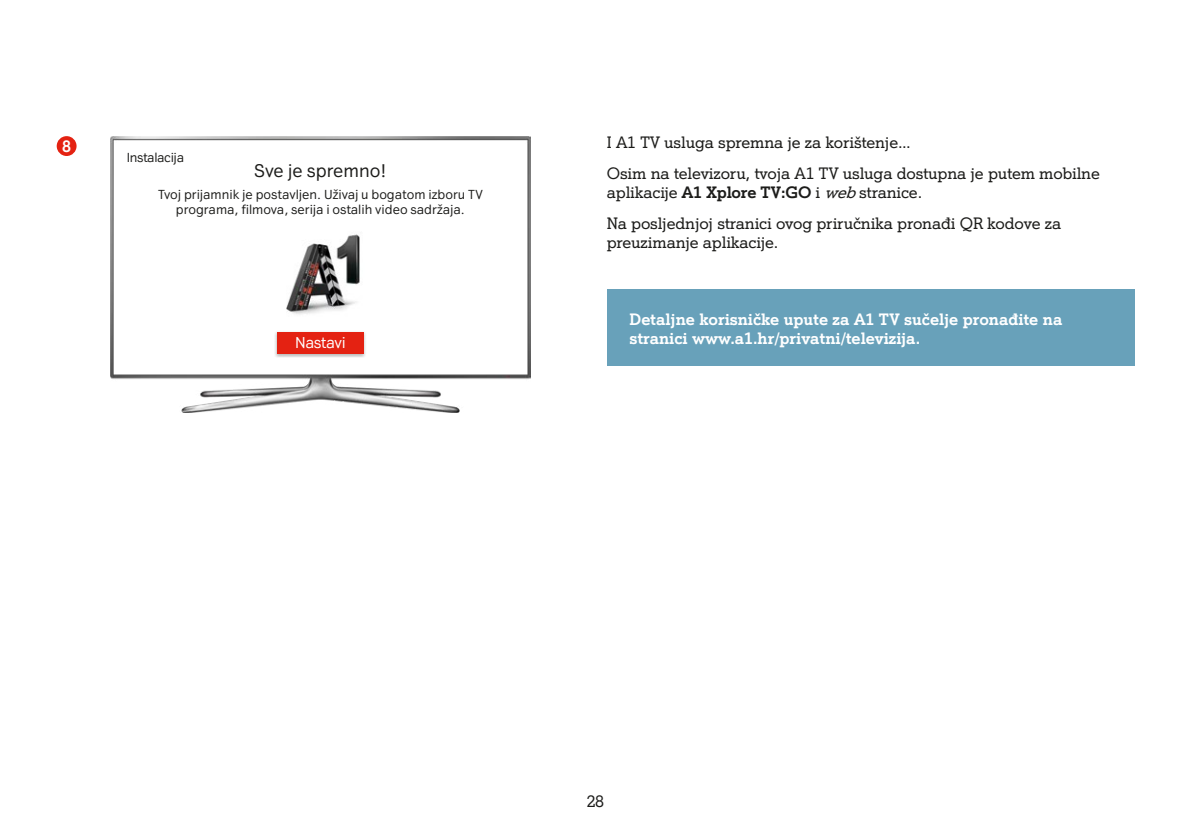
<style>
.page{position:relative;width:1191px;height:840px;background:#fff}
.page>*{position:absolute;margin:0;border:0;box-sizing:border-box;transform-origin:0 0}
.t1{font:17.8px "A1 Sans";color:#1c1c1a}
.t2{font:16px/30.6px "A1 Serif";letter-spacing:-.01em;color:#1c1c1a}
.t3{font:700 16px/19.2px "A1 Serif";color:#fff}
.t4{font:15.2px "A1 Sans";letter-spacing:-.025em;color:#fff}
.t5{font:12.6px/15.2px "A1 Sans";color:#1c1c1a;text-align:center}
.t6{font:12.6px "A1 Sans";letter-spacing:-.025em;color:#1c1c1a}
.s1{font-weight:700}
.s2{font-style:italic}
</style>
<div class="page">
<img style="left:111px;top:136px;width:419px;height:276px">
<div style="left:607px;top:289px;width:527px;height:77px;background:#68a1ba"></div>
<div style="left:57px;top:136px;width:20px;height:20px;background:#e42212;border-radius:50%"></div>
<p class="t3" style="left:62px;top:136px;width:10px">8</p>
<p class="t6" style="left:127px;top:149px;width:59px">Instalacija</p>
<p class="t1" style="left:254px;top:159px;width:134px">Sve je spremno!</p>
<p class="t5" style="left:158px;top:186px;width:326px">Tvoj prijamnik je postavljen. Uživaj u bogatom izboru TV programa, filmova, serija i ostalih video sadržaja.</p>
<p class="t4" style="left:295px;top:333px;width:52px">Nastavi</p>
<p class="t2" style="left:607px;top:127px;width:494px">I A1 TV usluga spremna je za korištenje…<br>Osim na televizoru, tvoja A1 TV usluga dostupna je putem mobilne</p>
<p class="t2" style="left:607px;top:177px;width:456px">aplikacije <span class="s1">A1 Xplore TV:GO</span> i <span class="s2">web</span>stranice.<br>Na posljednjoj stranici ovog priručnika pronađi QR kodove za</p>
<p class="t2" style="left:607px;top:226px;width:173px">preuzimanje aplikacije.</p>
<p class="t3" style="left:629px;top:308px;width:434px">Detaljne korisničke upute za A1 TV sučelje pronađite na stranici www.a1.hr/privatni/televizija.</p>
<p class="t2" style="left:587px;top:785px;width:19px">28</p>
</div>
